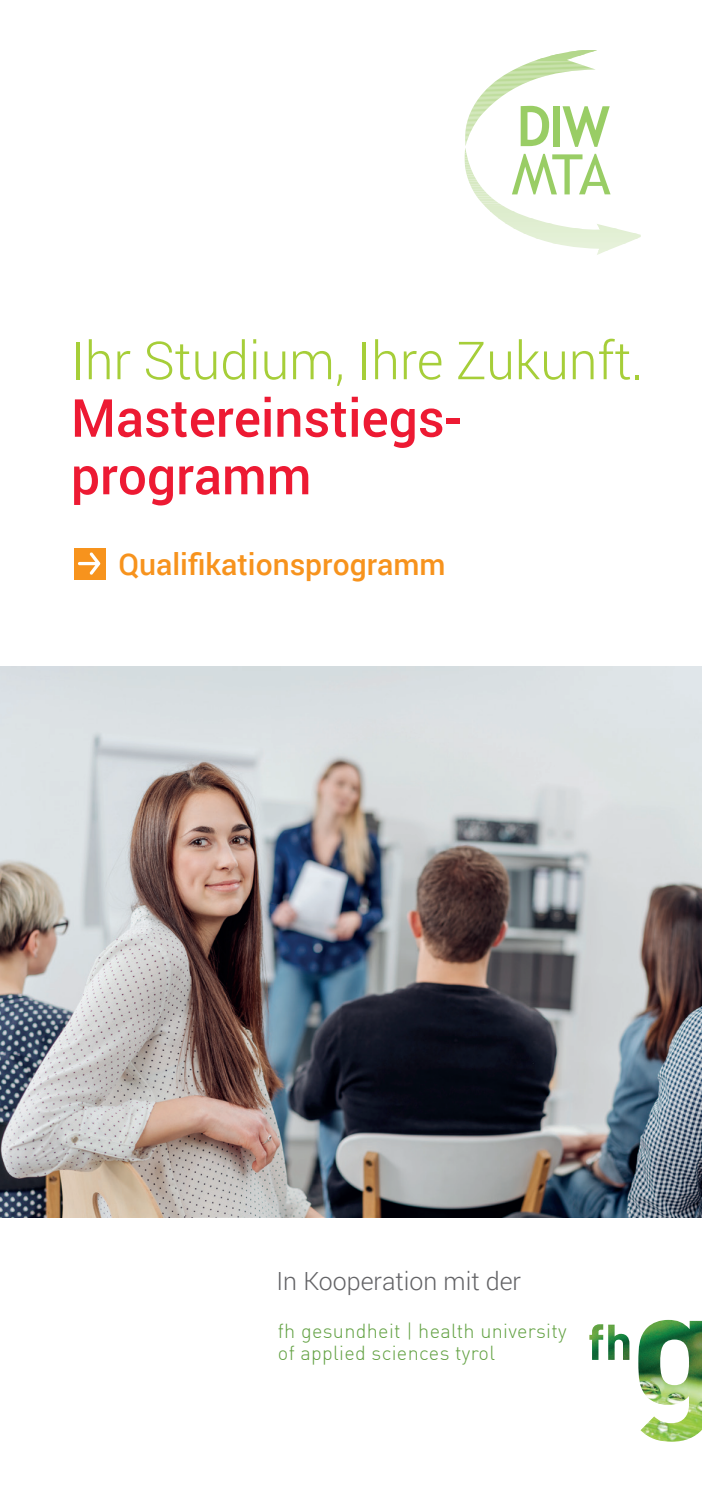
<style>
.page{position:relative;width:702px;height:1489px;background:#fff}
.page>*{position:absolute;margin:0;border:0;box-sizing:border-box;transform-origin:0 0}
.t1{font:700 56px "Trebuchet MS";color:#99cd65;scale:.96 1}
.t2{font:56px "Trebuchet MS";color:#99cd65;scale:.96 1}
.t3{font:500 52.5px/57.5px "Roboto";color:#ed1a33}
.t4{font:300 52.5px "Roboto";color:#a6ce39}
.t5{font:500 30px "Roboto";color:#f7931d}
.t6{font:300 25px "Roboto";color:#636366}
.t7{font:300 20px/22px "DINOT";letter-spacing:.015em;color:#62a142}
</style>
<div class="page">
<hr style="left:465px;top:50px;width:132px;height:1px;background:#b3d78a">
<hr style="left:465px;top:51px;width:132px;height:1px;background:#b3d78b">
<hr style="left:465px;top:52px;width:132px;height:1px;background:#b4d78b">
<hr style="left:465px;top:53px;width:132px;height:1px;background:#b4d78b">
<hr style="left:465px;top:54px;width:132px;height:2px;background:#b4d78c">
<hr style="left:465px;top:56px;width:132px;height:1px;background:#b4d88d">
<hr style="left:465px;top:57px;width:132px;height:1px;background:#b4d88e">
<hr style="left:465px;top:58px;width:132px;height:1px;background:#b6d98f">
<svg style="left:464px;top:59px;width:131px;height:147px"></svg>
<hr style="left:464px;top:206px;width:176px;height:2px;background:#ddeccb">
<hr style="left:464px;top:208px;width:176px;height:2px;background:#ddeccc">
<hr style="left:464px;top:210px;width:176px;height:1px;background:#ddeccd">
<hr style="left:464px;top:211px;width:176px;height:2px;background:#ddeccd">
<hr style="left:464px;top:213px;width:176px;height:2px;background:#deedce">
<hr style="left:464px;top:215px;width:176px;height:2px;background:#deedce">
<hr style="left:464px;top:217px;width:176px;height:1px;background:#dfedcf">
<hr style="left:464px;top:218px;width:176px;height:2px;background:#dfedd0">
<hr style="left:464px;top:220px;width:176px;height:2px;background:#dfedd0">
<hr style="left:464px;top:222px;width:176px;height:1px;background:#e0eed1">
<hr style="left:464px;top:223px;width:176px;height:2px;background:#e0eed1">
<hr style="left:464px;top:225px;width:176px;height:2px;background:#e1eed2">
<hr style="left:464px;top:227px;width:176px;height:1px;background:#e1efd3">
<hr style="left:464px;top:228px;width:176px;height:2px;background:#e1efd3">
<hr style="left:464px;top:230px;width:176px;height:2px;background:#e2efd3">
<hr style="left:464px;top:232px;width:176px;height:1px;background:#e2efd4">
<hr style="left:464px;top:233px;width:176px;height:2px;background:#e3f0d5">
<hr style="left:464px;top:235px;width:176px;height:2px;background:#e3f0d5">
<hr style="left:464px;top:237px;width:176px;height:1px;background:#e4f0d6">
<hr style="left:464px;top:238px;width:176px;height:2px;background:#e4f0d7">
<hr style="left:464px;top:240px;width:176px;height:2px;background:#e4f0d7">
<hr style="left:464px;top:242px;width:176px;height:2px;background:#e5f1d8">
<hr style="left:464px;top:243px;width:176px;height:2px;background:#e6f1d9">
<hr style="left:464px;top:245px;width:176px;height:2px;background:#e6f1da">
<hr style="left:464px;top:247px;width:176px;height:2px;background:#e6f1da">
<hr style="left:464px;top:249px;width:176px;height:1px;background:#e7f2da">
<hr style="left:464px;top:250px;width:176px;height:2px;background:#e7f2db">
<hr style="left:464px;top:252px;width:176px;height:2px;background:#e8f2dc">
<hr style="left:464px;top:254px;width:176px;height:1px;background:#e8f2dd">
<img style="left:0;top:666px;width:702px;height:551px">
<div style="left:74px;top:547px;width:32px;height:32px;background:#f7931d"></div>
<svg style="left:78px;top:552px;width:22px;height:22px"></svg>
<img style="left:589px;top:1324px;width:40px;height:35px">
<img style="left:638px;top:1319px;width:64px;height:122px">
<h1 class="t1" style="left:516px;top:91px;width:98px">DIW</h1>
<h1 class="t2" style="left:551px;top:141px;width:63px">TA</h1>
<h1 class="t2" style="left:557px;top:207px;width:49px;rotate:-180deg">W</h1>
<h2 class="t4" style="left:71px;top:324px;width:574px">Ihr Studium, Ihre Zukunft.</h2>
<h2 class="t3" style="left:71px;top:387px;width:392px">Mastereinstiegs&shy;programm</h2>
<h3 class="t5" style="left:118px;top:543px;width:329px">Qualifikationsprogramm</h3>
<p class="t6" style="left:276px;top:1263px;width:246px">In Kooperation mit der</p>
<p class="t7" style="left:278px;top:1318px;width:290px">fh gesundheit | health university of applied sciences tyrol</p>
</div>
